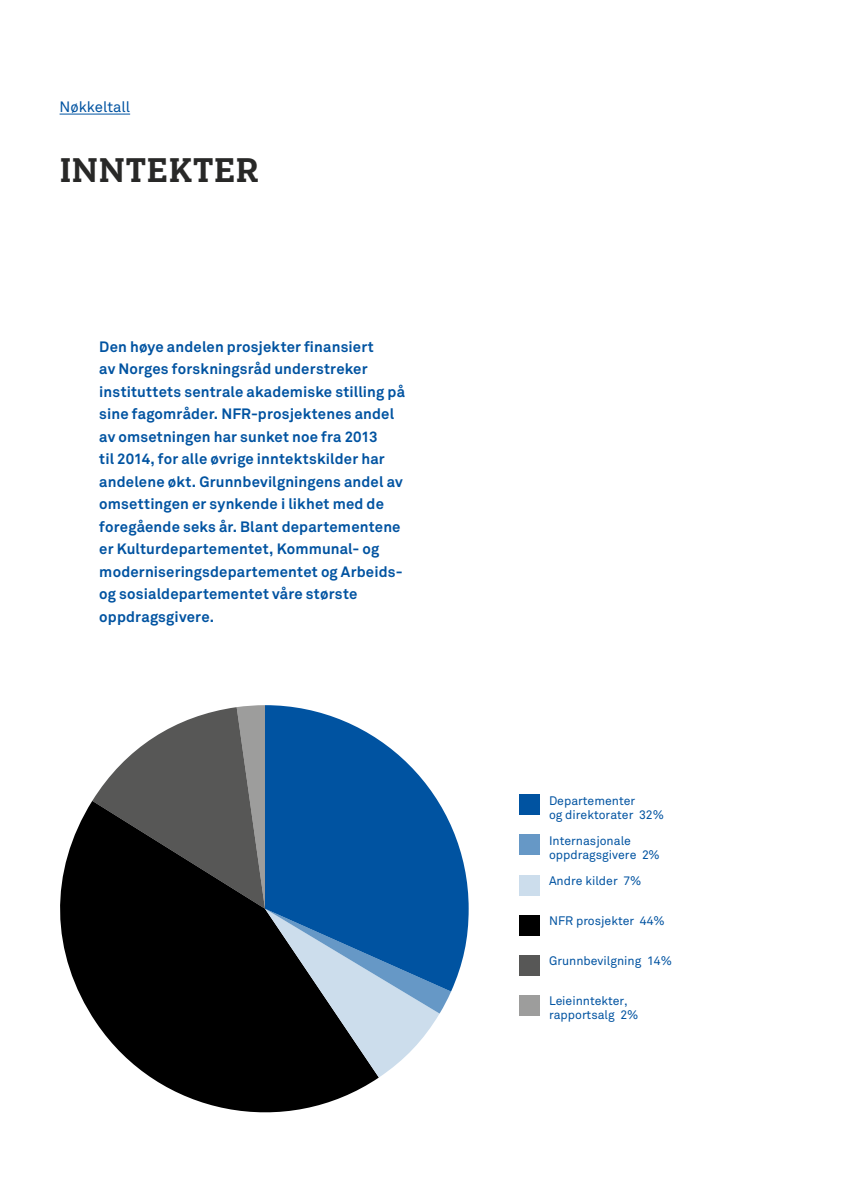
<style>
.page{position:relative;width:844px;height:1191px;background:#fff}
.page>*{position:absolute;margin:0;border:0;box-sizing:border-box;transform-origin:0 0}
.t1{font:700 35px "Neutraface Slab Text";letter-spacing:.01em;color:#282827}
.t2{font:700 14.88px/22.4px "Akkurat Pro";letter-spacing:.01em;color:#0053a1}
.t3{font:14.88px "Akkurat Pro";color:#0053a1}
.t4{font:12.25px/14px "Akkurat Pro";color:#0053a1}
</style>
<div class="page">
<hr style="left:843px;top:0;width:1px;height:1191px;background:#f6f6f6">
<hr style="left:60px;top:114px;width:70px;height:1px;background:#0053a1">
<div style="left:519px;top:794px;width:20px;height:20px;background:#0053a1"></div>
<div style="left:519px;top:834px;width:20px;height:21px;background:#6698c6"></div>
<div style="left:519px;top:875px;width:20px;height:20px;background:#ccddec"></div>
<div style="left:519px;top:915px;width:20px;height:20px;background:#000"></div>
<div style="left:519px;top:955px;width:20px;height:20px;background:#575756"></div>
<div style="left:519px;top:995px;width:20px;height:21px;background:#9d9d9c"></div>
<svg style="left:60px;top:801px;width:319px;height:312px"></svg>
<svg style="left:92px;top:705px;width:359px;height:372px;background:#444647"></svg>
<svg style="left:265px;top:705px;width:203px;height:286px;background:#3473ad"></svg>
<p class="t3" style="left:60px;top:98px;width:72px">Nøkkeltall</p>
<h1 class="t1" style="left:60px;top:148px;width:201px">INNTEKTER</h1>
<p class="t2" style="left:99px;top:336px;width:307px">Den høye andelen prosjekter finansiert<br>av Norges forskningsråd understreker instituttets sentrale akademiske stilling på sine fagområder. NFR-prosjektenes andel av omsetningen har sunket noe fra 2013<br>til 2014, for alle øvrige inntektskilder har andelene økt. Grunnbevilgningens andel av omsettingen er synkende i likhet med de foregående seks år. Blant departementene er Kulturdepartementet, Kommunal- og moderniseringsdepartementet og Arbeids&shy;og sosialdepartementet våre største oppdragsgivere.</p>
<p class="t4" style="left:549px;top:794px;width:116px">Departementer<br>og direktorater 32%</p>
<p class="t4" style="left:549px;top:834px;width:112px">Internasjonale oppdragsgivere 2%</p>
<p class="t4" style="left:549px;top:874px;width:94px">Andre kilder 7%</p>
<p class="t4" style="left:549px;top:914px;width:117px">NFR prosjekter 44%</p>
<p class="t4" style="left:549px;top:954px;width:124px">Grunnbevilgning 14%</p>
<p class="t4" style="left:549px;top:994px;width:91px">Leieinntekter, rapportsalg 2%</p>
</div>
